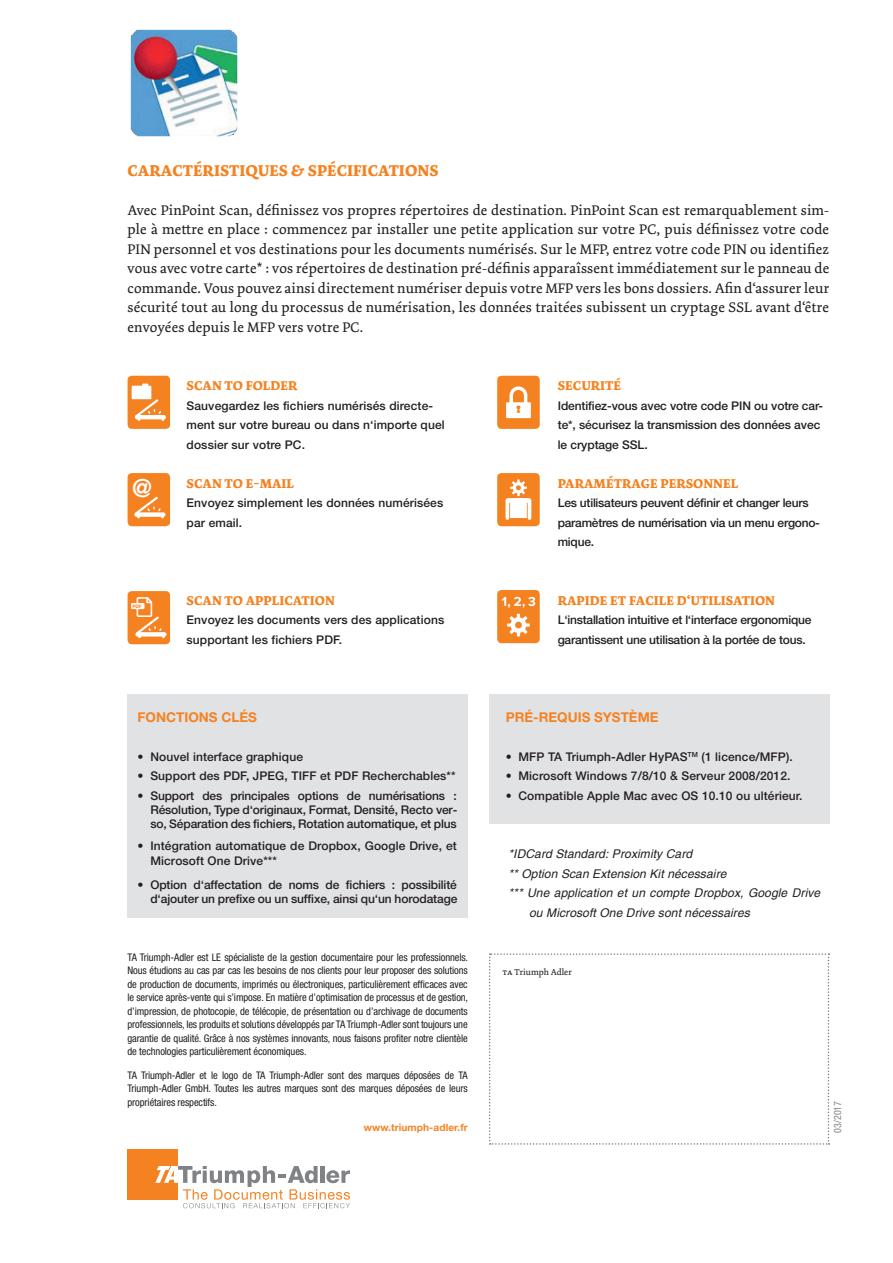
<style>
.page{position:relative;width:893px;height:1263px;background:#fff}
.page>*{position:absolute;margin:0;border:0;box-sizing:border-box;transform-origin:0 0}
.t1{font:700 25.05px "Helvetica Neue";color:#fff}
.t2{font:700 16.5px "Dolly Pro";color:#f58220}
.t3{font:14.7px/19.5px "Dolly Pro";letter-spacing:.01em;color:#231f20;text-align:justify}
.t4{font:700 13.5px "Dolly Pro";color:#f58220}
.t5{font:700 13.5px "Helvetica Neue LT Std";color:#f58220}
.t6{font:500 12px/19.5px "Helvetica Neue";letter-spacing:.01em;color:#231f20}
.t7{font:500 12px/19.5px "Helvetica Neue";letter-spacing:-.02em;color:#231f20}
.t8{font:italic 12px "Helvetica";letter-spacing:.01em;color:#231f20}
.t9{font:500 12px/14.1px "Helvetica Neue";letter-spacing:-.01em;color:#231f20;text-align:right}
.t10{font:condensed 10.5px/13.5px "Helvetica Neue LT Std";letter-spacing:-.01em;color:#231f20;text-align:justify}
.t11{font:700 10.2px "Helvetica Neue";letter-spacing:.01em;color:#f58220}
.t12{font:condensed 10.05px "Helvetica Neue LT Std";color:#808285}
.t13{font:9px "Dolly Pro";color:#231f20}
.t14{font:700 4.65px "Helvetica Neue";color:#f58220}
.s1{font-family:"Arial"}
.s2{font-family:"Dolly Small Caps"}
</style>
<div class="page">
<img style="left:130px;top:29px;width:108px;height:108px">
<svg style="left:489px;top:953px;width:340px;height:192px"></svg>
<div style="left:128px;top:694px;width:340px;height:224px;background:#e1e2e4"></div>
<div style="left:489px;top:694px;width:340px;height:129px;background:#e1e2e4"></div>
<div style="left:497px;top:473px;width:43px;height:53px;background:#f58220;border-radius:4px"></div>
<div style="left:497px;top:590px;width:43px;height:53px;background:#f58220;border-radius:4px"></div>
<svg style="left:502px;top:597px;width:33px;height:11px"></svg>
<svg style="left:507px;top:614px;width:23px;height:22px"></svg>
<div style="left:128px;top:376px;width:42px;height:53px;background:#f58220;border-radius:4px"></div>
<div style="left:132px;top:386px;width:19px;height:13px;background:#fff"></div>
<svg style="left:142px;top:384px;width:6px;height:2px"></svg>
<svg style="left:133px;top:397px;width:31px;height:23px"></svg>
<div style="left:128px;top:473px;width:42px;height:53px;background:#f58220;border-radius:4px"></div>
<svg style="left:134px;top:496px;width:30px;height:21px"></svg>
<div style="left:128px;top:591px;width:42px;height:53px;background:#f58220;border-radius:4px"></div>
<svg style="left:134px;top:597px;width:31px;height:40px"></svg>
<div style="left:131px;top:603px;width:13px;height:6px;background:#fff"></div>
<div style="left:497px;top:376px;width:43px;height:53px;background:#f58220;border-radius:4px"></div>
<svg style="left:506px;top:386px;width:25px;height:32px"></svg>
<svg style="left:510px;top:479px;width:17px;height:17px"></svg>
<div style="left:510px;top:501px;width:17px;height:17px;background:#fff;border:1px solid #fff"></div>
<hr style="left:528px;top:501px;width:3px;height:17px;background:#fff">
<div style="left:508px;top:498px;width:21px;height:5px;background:#fff"></div>
<hr style="left:506px;top:501px;width:3px;height:17px;background:#fff">
<div style="left:128px;top:1149px;width:50px;height:50px;background:#f58220"></div>
<svg style="left:155px;top:1166px;width:195px;height:42px"></svg>
<h2 class="t2" style="left:128px;top:159px;width:312px">CARACTÉRISTIQUES &amp; SPÉCIFICATIONS</h2>
<p class="t3" style="left:128px;top:200px;width:703px">Avec PinPoint Scan, définissez vos propres répertoires de destination. PinPoint Scan est remarquablement sim&shy;ple à mettre en place : commencez par installer une petite application sur votre PC, puis définissez votre code PIN personnel et vos destinations pour les documents numérisés. Sur le MFP, entrez votre code PIN ou identifiez vous avec votre carte<span class="s1">*</span> : vos répertoires de destination pré-définis apparaîssent immédiatement sur le panneau de commande. Vous pouvez ainsi directement numériser depuis votre MFP vers les bons dossiers. Afin d‘assurer leur sécurité tout au long du processus de numérisation, les données traitées subissent un cryptage SSL avant d‘être envoyées depuis le MFP vers votre PC.</p>
<h1 class="t1" style="left:132px;top:473px;width:21px">@</h1>
<p class="t14" style="left:132px;top:603px;width:11px">PDF</p>
<p class="t4" style="left:187px;top:377px;width:112px">SCAN TO FOLDER</p>
<p class="t6" style="left:187px;top:395px;width:260px">Sauvegardez les fichiers numérisés directe&shy;ment sur votre bureau ou dans n‘importe quel dossier sur votre PC.</p>
<p class="t4" style="left:187px;top:474px;width:109px">SCAN TO E-MAIL</p>
<p class="t6" style="left:187px;top:493px;width:258px">Envoyez simplement les données numérisées par email.</p>
<p class="t4" style="left:187px;top:591px;width:150px">SCAN TO APPLICATION</p>
<p class="t6" style="left:187px;top:610px;width:259px">Envoyez les documents vers des applications supportant les fichiers PDF.</p>
<p class="t5" style="left:138px;top:708px;width:121px">FONCTIONS CLÉS</p>
<p class="t6" style="left:138px;top:746px;width:167px">• Nouvel interface graphique</p>
<p class="t6" style="left:138px;top:766px;width:319px">• Support des PDF, JPEG, TIFF et PDF Recherchables**</p>
<p class="t6" style="left:150px;top:788px;width:308px;line-height:14.2px;text-align:justify;text-indent:-13px">• Support des principales options de numérisations :<br>Résolution, Type d‘originaux, Format, Densité, Recto ver&shy;so, Séparation des fichiers, Rotation automatique, et plus</p>
<p class="t6" style="left:150px;top:839px;width:308px;line-height:14.4px;text-indent:-13px">• Intégration automatique de Dropbox, Google Drive, et<br>Microsoft One Drive***</p>
<p class="t9" style="left:138px;top:877px;width:321px">• Option d‘affectation de noms de fichiers : possibilité d‘ajouter un prefixe ou un suffixe, ainsi qu‘un horodatage</p>
<p class="t10" style="left:128px;top:950px;width:342px">TA Triumph-Adler est LE spécialiste de la gestion documentaire pour les professionnels.<br>Nous étudions au cas par cas les besoins de nos clients pour leur proposer des solutions de production de documents, imprimés ou électroniques, particulièrement efficaces avec le service après-vente qui s’impose. En matière d’optimisation de processus et de gestion, d’impression, de photocopie, de télécopie, de présentation ou d’archivage de documents professionnels, les produits et solutions développés par TA Triumph-Adler sont toujours une garantie de qualité. Grâce à nos systèmes innovants, nous faisons profiter notre clientèle de technologies particulièrement économiques.</p>
<p class="t10" style="left:128px;top:1068px;width:342px">TA Triumph-Adler et le logo de TA Triumph-Adler sont des marques déposées de TA Triumph-Adler GmbH. Toutes les autres marques sont des marques déposées de leurs propriétaires respectifs.</p>
<p class="t11" style="left:364px;top:1121px;width:106px">www.triumph-adler.fr</p>
<p class="t4" style="left:558px;top:377px;width:65px">SECURITÉ</p>
<p class="t6" style="left:558px;top:395px;width:267px">Identifiez-vous avec votre code PIN ou votre car&shy;te*, sécurisez la transmission des données avec le cryptage SSL.</p>
<p class="t4" style="left:558px;top:474px;width:182px">PARAMÉTRAGE PERSONNEL</p>
<p class="t7" style="left:558px;top:493px;width:264px">Les utilisateurs peuvent définir et changer leurs paramètres de numérisation via un menu ergono&shy;mique.</p>
<p class="t4" style="left:558px;top:591px;width:219px">RAPIDE ET FACILE D‘UTILISATION</p>
<p class="t7" style="left:558px;top:610px;width:255px">L‘installation intuitive et l‘interface ergonomique garantissent une utilisation à la portée de tous.</p>
<p class="t5" style="left:506px;top:708px;width:155px">PRÉ-REQUIS SYSTÈME</p>
<p class="t6" style="left:506px;top:746px;width:289px">• MFP TA Triumph-Adler HyPAS<sup>TM</sup> (1 licence/MFP).</p>
<p class="t6" style="left:506px;top:766px;width:286px">• Microsoft Windows 7/8/10 &amp; Serveur 2008/2012.</p>
<p class="t6" style="left:506px;top:785px;width:298px">• Compatible Apple Mac avec OS 10.10 ou ultérieur.</p>
<p class="t8" style="left:508px;top:847px;width:185px">*IDCard Standard: Proximity Card</p>
<p class="t8" style="left:508px;top:866px;width:219px">** Option Scan Extension Kit nécessaire</p>
<p class="t8" style="left:508px;top:886px;width:313px">*** Une application et un compte Dropbox, Google Drive</p>
<p class="t8" style="left:529px;top:905px;width:222px">ou Microsoft One Drive sont nécessaires</p>
<p class="t13" style="left:502px;top:966px;width:71px"><span class="s2">ta</span> Triumph Adler</p>
<p class="t12" style="left:832px;top:1133px;width:33px;rotate:-90deg">03/2017</p>
</div>
